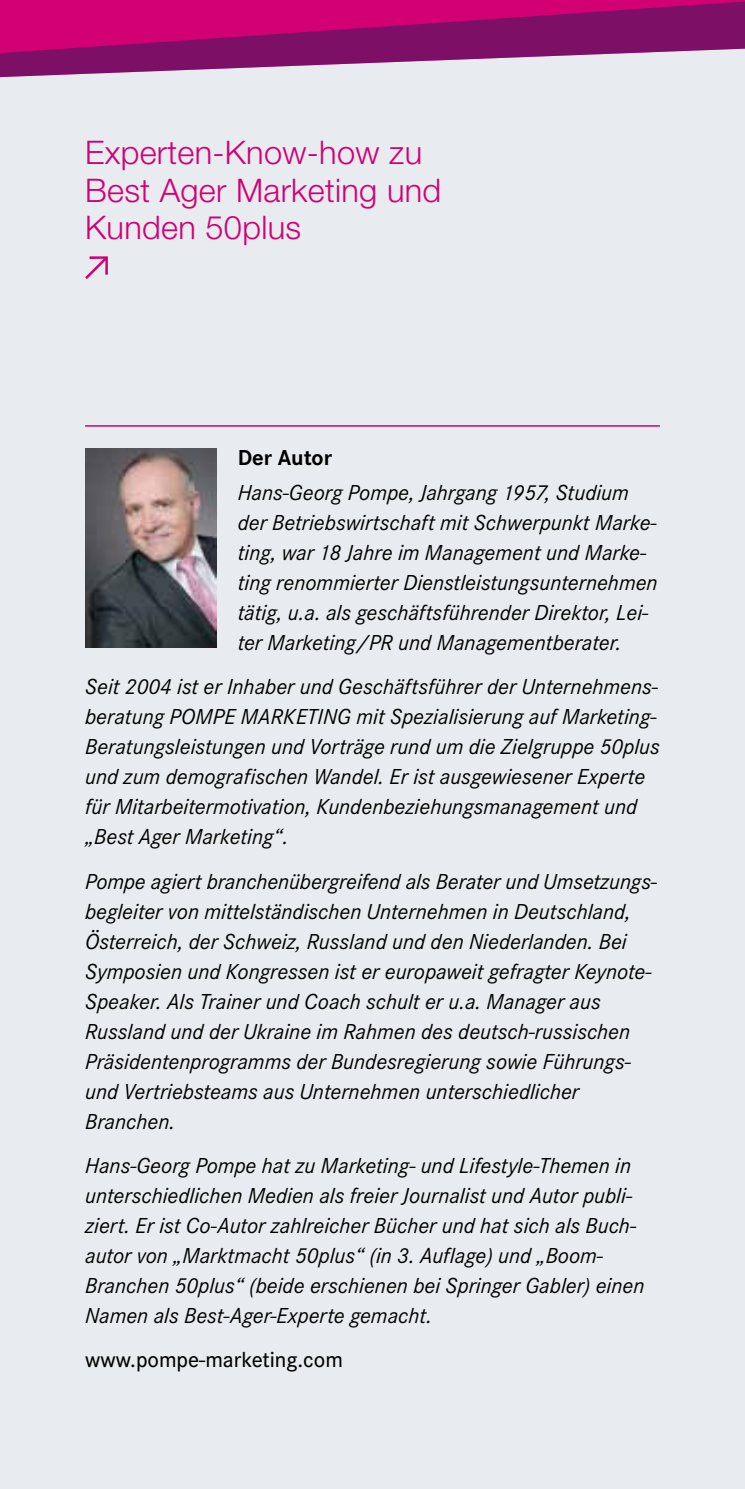
<style>
.page{position:relative;width:745px;height:1489px;background:#fff}
.page>*{position:absolute;margin:0;border:0;box-sizing:border-box;transform-origin:0 0}
.t1{font:300 32.5px/37.5px "Helvetica Neue LT Std";letter-spacing:.01em;color:#d20072}
.t2{font:italic 22.5px/30px "Corporate STOT";color:#000}
.t3{font:500 22.5px "Corporate S";color:#000}
.t4{font:700 22.5px "Corporate S";color:#000}
</style>
<div class="page">
<div style="left:0;top:0;width:744px;height:1488px;background:#e8ebef"></div>
<svg style="left:0;top:0;width:744px;height:78px"></svg>
<img style="left:85px;top:448px;width:131px;height:199px">
<hr style="left:85px;top:425px;width:574px;height:1px;background:#d20072">
<svg style="left:85px;top:256px;width:23px;height:23px"></svg>
<h1 class="t1" style="left:85px;top:133px;width:357px">Experten-Know-how zu<br>Best Ager Marketing und<br>Kunden 50plus</h1>
<p class="t4" style="left:237px;top:444px;width:96px">Der Autor</p>
<p class="t2" style="left:237px;top:478px;width:421px">Hans-Georg Pompe, Jahrgang 1957, Studium der Betriebswirtschaft mit Schwerpunkt Marke&shy;ting, war 18 Jahre im Management und Marke&shy;ting renommierter Dienstleistungsunternehmen tätig, u.a. als geschäftsführender Direktor, Lei&shy;ter Marketing/PR und Managementberater.</p>
<p class="t2" style="left:85px;top:672px;width:575px">Seit 2004 ist er Inhaber und Geschäftsführer der Unternehmens&shy;beratung POMPE MARKETING mit Spezialisierung auf Marketing-Beratungsleistungen und Vorträge rund um die Zielgruppe 50plus und zum demografischen Wandel. Er ist ausgewiesener Experte für Mitarbeitermotivation, Kundenbeziehungsmanagement und „Best Ager Marketing“.</p>
<p class="t2" style="left:85px;top:866px;width:573px">Pompe agiert branchenübergreifend als Berater und Umsetzungs&shy;begleiter von mittelständischen Unternehmen in Deutschland, Österreich, der Schweiz, Russland und den Niederlanden. Bei Symposien und Kongressen ist er europaweit gefragter Keynote-Speaker. Als Trainer und Coach schult er u.a. Manager aus Russland und der Ukraine im Rahmen des deutsch-russischen Präsidentenprogramms der Bundesregierung sowie Führungs&shy;und Vertriebsteams aus Unternehmen unterschiedlicher Branchen.</p>
<p class="t2" style="left:85px;top:1150px;width:560px">Hans-Georg Pompe hat zu Marketing- und Lifestyle-Themen in unterschiedlichen Medien als freier Journalist und Autor publi&shy;ziert. Er ist Co-Autor zahlreicher Bücher und hat sich als Buch&shy;autor von „Marktmacht 50plus“ (in 3. Auflage) und „Boom-Branchen 50plus“ (beide erschienen bei Springer Gabler) einen Namen als Best-Ager-Experte gemacht.</p>
<p class="t3" style="left:85px;top:1346px;width:259px">www.pompe-marketing.com</p>
</div>
